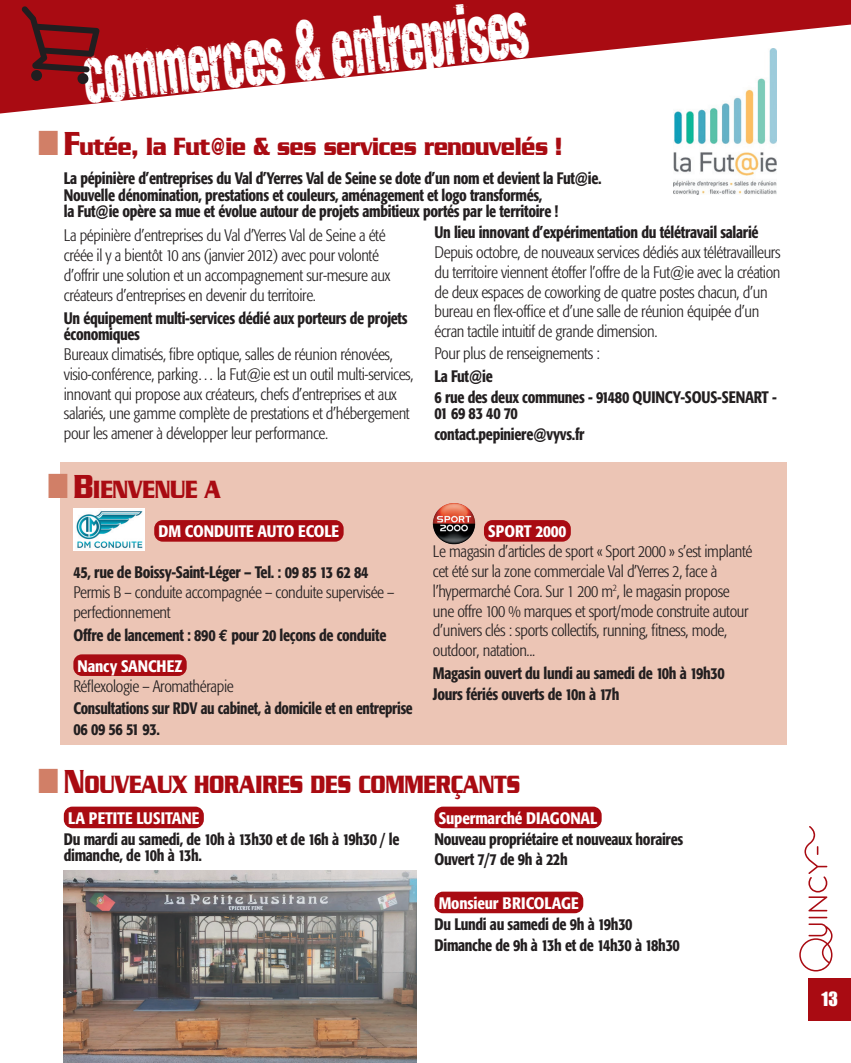
<style>
.page{position:relative;width:851px;height:1063px;background:#fff}
.page>*{position:absolute;margin:0;border:0;box-sizing:border-box;transform-origin:0 0}
.t1{font:78px "Daim One";color:#fff;scale:.58 1}
.t2{font:35.1px "Zapf Dingbats ITC";color:#d17f67;scale:.77 1}
.t3{font:700 27px "Serpentine";letter-spacing:-.015em;color:#a90b12;scale:.73 1}
.t4{font:18px "Impact";color:#fff}
.t5{font:300 condensed 16.5px/19.8px "Formata";letter-spacing:-.02em;color:#231f20}
.t6{font:500 condensed 16.5px/20.7px "Formata";letter-spacing:-.02em;color:#231f20;scale:.93 1}
.t7{font:500 condensed 16.5px "Formata";letter-spacing:-.01em;color:#fff}
.t8{font:500 condensed 16.5px/20.7px "Formata";letter-spacing:-.02em;color:#231f20;scale:.9 1}
.s1{font-size:36px}
.s2{font-family:"Euro Mono";font-weight:700;font-stretch:normal}
.s3{color:#fff}
</style>
<div class="page">
<svg style="left:799px;top:826px;width:33px;height:146px"></svg>
<div style="left:808px;top:978px;width:42px;height:42px;background:#a90b12"></div>
<img style="left:673px;top:114px;width:103px;height:81px">
<div style="left:61px;top:462px;width:726px;height:282px;background:#ecc5b5"></div>
<div style="left:154px;top:520px;width:189px;height:22px;background:#a90b12;border-radius:9px"></div>
<div style="left:73px;top:654px;width:114px;height:22px;background:#a90b12;border-radius:9px"></div>
<div style="left:484px;top:520px;width:86px;height:22px;background:#a90b12;border-radius:9px"></div>
<div style="left:73px;top:508px;width:72px;height:43px;background:#fff"></div>
<img style="left:76px;top:511px;width:67px;height:38px">
<img style="left:433px;top:503px;width:42px;height:42px">
<div style="left:64px;top:807px;width:140px;height:21px;background:#a90b12;border-radius:9px"></div>
<div style="left:434px;top:807px;width:167px;height:21px;background:#a90b12;border-radius:9px"></div>
<div style="left:434px;top:892px;width:149px;height:21px;background:#a90b12;border-radius:9px"></div>
<img style="left:64px;top:870px;width:352px;height:193px">
<svg style="left:0;top:0;width:850px;height:114px;fill:#a90b12"></svg>
<svg style="left:21px;top:6px;width:78px;height:78px;background:#831015"></svg>
<h1 class="t1" style="left:77px;top:24px;width:773px;rotate:-6deg">commerces &amp; entreprises</h1>
<h2 class="t2" style="left:38px;top:127px;width:28px">■</h2>
<h3 class="t3" style="left:64px;top:131px;width:684px"><span class="s1">F</span>utée, la Fut@ie &amp; ses services renouvelés !</h3>
<p class="t6" style="left:64px;top:170px;width:580px;line-height:16.5px">La pépinière d’entreprises du Val d’Yerres Val de Seine se dote d’un nom et devient la Fut@ie.<br>Nouvelle dénomination, prestations et couleurs, aménagement et logo transformés,<br>la Fut@ie opère sa mue et évolue autour de projets ambitieux portés par le territoire !</p>
<p class="t5" style="left:64px;top:226px;width:328px">La pépinière d’entreprises du Val d’Yerres Val de Seine a été créée il y a bientôt 10 ans (janvier 2012) avec pour volonté d’offrir une solution et un accompagnement sur-mesure aux créateurs d’entreprises en devenir du territoire.</p>
<p class="t6" style="left:64px;top:310px;width:371px;line-height:16.5px">Un équipement multi-services dédié aux porteurs de projets économiques</p>
<p class="t5" style="left:64px;top:345px;width:351px">Bureaux climatisés, fibre optique, salles de réunion rénovées, visio-conférence, parking… la Fut@ie est un outil multi-services, innovant qui propose aux créateurs, chefs d’entreprises et aux salariés, une gamme complète de prestations et d’hébergement pour les amener à développer leur performance.</p>
<p class="t6" style="left:434px;top:222px;width:350px">Un lieu innovant d’expérimentation du télétravail salarié</p>
<p class="t5" style="left:434px;top:243px;width:347px">Depuis octobre, de nouveaux services dédiés aux télétravailleurs du territoire viennent étoffer l’offre de la Fut@ie avec la création de deux espaces de coworking de quatre postes chacun, d’un bureau en flex-office et d’une salle de réunion équipée d’un écran tactile intuitif de grande dimension.</p>
<p class="t5" style="left:434px;top:344px;width:167px">Pour plus de renseignements :</p>
<p class="t6" style="left:434px;top:366px;width:370px">La Fut@ie<br>6 rue des deux communes - 91480 QUINCY-SOUS-SENART -</p>
<p class="t6" style="left:434px;top:403px;width:163px">01 69 83 40 70 contact.pepiniere@vyvs.fr</p>
<h2 class="t2" style="left:48px;top:470px;width:28px">■</h2>
<h3 class="t3" style="left:73px;top:474px;width:203px"><span class="s1">B</span>IENVENUE A</h3>
<p class="t7" style="left:158px;top:522px;width:182px">DM CONDUITE AUTO ECOLE</p>
<p class="t6" style="left:73px;top:562px;width:319px">45, rue de Boissy-Saint-Léger – Tel. : 09 85 13 62 84</p>
<p class="t5" style="left:73px;top:583px;width:322px">Permis B – conduite accompagnée – conduite supervisée – perfectionnement</p>
<p class="t6" style="left:73px;top:620px;width:338px;line-height:30.8px">Offre de lancement : 890 <span class="s2">€</span> pour 20 leçons de conduite<br><span class="s3">Nancy SANCHEZ</span></p>
<p class="t5" style="left:73px;top:676px;width:162px">Réflexologie – Aromathérapie</p>
<p class="t8" style="left:73px;top:698px;width:378px">Consultations sur RDV au cabinet, à domicile et en entreprise<br>06 09 56 51 93.</p>
<p class="t7" style="left:488px;top:522px;width:80px">SPORT 2000</p>
<p class="t5" style="left:433px;top:542px;width:317px">Le magasin d’articles de sport « Sport 2000 » s’est implanté cet été sur la zone commerciale Val d’Yerres 2, face à l’hypermarché Cora. Sur 1 200 m<sup>2</sup>, le magasin propose une offre 100 % marques et sport/mode construite autour d’univers clés : sports collectifs, running, fitness, mode, outdoor, natation...</p>
<p class="t6" style="left:433px;top:663px;width:315px">Magasin ouvert du lundi au samedi de 10h à 19h30<br>Jours fériés ouverts de 10n à 17h</p>
<h2 class="t2" style="left:38px;top:765px;width:28px">■</h2>
<h3 class="t3" style="left:64px;top:769px;width:627px"><span class="s1">N</span>OUVEAUX HORAIRES DES COMMERÇANTS</h3>
<p class="t7" style="left:68px;top:808px;width:133px">LA PETITE LUSITANE</p>
<p class="t6" style="left:64px;top:831px;width:362px;line-height:16.5px">Du mardi au samedi, de 10h à 13h30 et de 16h à 19h30 / le dimanche, de 10h à 13h.</p>
<p class="t7" style="left:438px;top:808px;width:160px">Supermarché DIAGONAL</p>
<p class="t6" style="left:434px;top:829px;width:269px">Nouveau propriétaire et nouveaux horaires<br>Ouvert 7/7 de 9h à 22h</p>
<p class="t7" style="left:438px;top:893px;width:142px">Monsieur BRICOLAGE</p>
<p class="t6" style="left:434px;top:914px;width:265px">Du Lundi au samedi de 9h à 19h30<br>Dimanche de 9h à 13h et de 14h30 à 18h30</p>
<p class="t4" style="left:821px;top:985px;width:18px">13</p>
</div>
